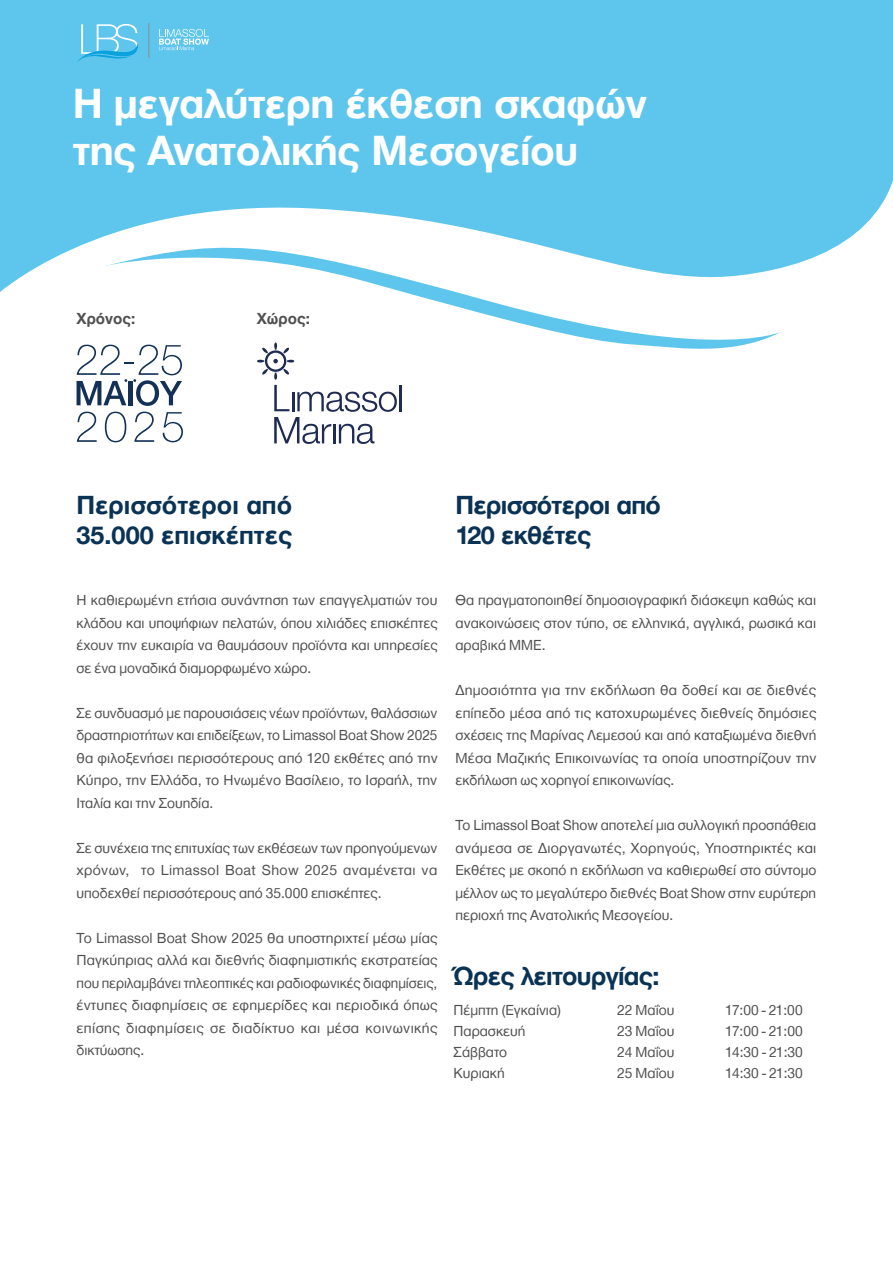
<style>
.page{position:relative;width:893px;height:1263px;background:#fff}
.page>*{position:absolute;margin:0;border:0;box-sizing:border-box;transform-origin:0 0}
.t1{font:700 43.5px/46.5px "CF Helvetica";letter-spacing:-.01em;color:#fff}
.t2{font:700 27px/30px "CF Helvetica";letter-spacing:-.025em;color:#0a3254}
.t3{font:700 27px/30px "CF Helvetica";color:#0a3254}
.t4{font:700 16.5px "CF Helvetica";color:#505050}
.t5{font:15px/22.5px "CF Helvetica";color:#505050;text-align:justify}
</style>
<div class="page">
<div style="left:0;top:0;width:893px;height:351px;background:#5ec6ed"></div>
<svg style="left:100px;top:181px;width:793px;height:57px"></svg>
<svg style="left:0;top:238px;width:893px;height:156px;fill:#fff"></svg>
<svg style="left:77px;top:24px;width:61px;height:38px"></svg>
<hr style="left:149px;top:23px;width:1px;height:35px;background:#898c8f">
<svg style="left:159px;top:29px;width:50px;height:21px"></svg>
<svg style="left:77px;top:412px;width:20px;height:30px"></svg>
<svg style="left:105px;top:412px;width:21px;height:30px"></svg>
<svg style="left:134px;top:412px;width:20px;height:30px"></svg>
<svg style="left:162px;top:412px;width:21px;height:30px"></svg>
<svg style="left:77px;top:345px;width:105px;height:61px"></svg>
<hr style="left:400px;top:385px;width:2px;height:26px;background:#1f2b52">
<svg style="left:257px;top:342px;width:140px;height:102px"></svg>
<h1 class="t1" style="left:73px;top:81px;width:575px">Η μεγαλύτερη έκθεση σκαφών της Ανατολικής Μεσογείου</h1>
<p class="t4" style="left:77px;top:310px;width:60px">Xρόνος:</p>
<p class="t4" style="left:257px;top:309px;width:55px">Χώρος:</p>
<h2 class="t3" style="left:77px;top:491px;width:217px">Περισσότεροι από<br>35.000 επισκέπτες</h2>
<h2 class="t2" style="left:455px;top:491px;width:207px">Περισσότεροι από<br>120 εκθέτες</h2>
<p class="t5" style="left:77px;top:589px;width:363px">Η καθιερωμένη ετήσια συνάντηση των επαγγελματιών του κλάδου και υποψήφιων πελατών, όπου χιλιάδες επισκέπτες έχουν την ευκαιρία να θαυμάσουν προϊόντα και υπηρεσίες σε ένα μοναδικά διαμορφωμένο χώρο.</p>
<p class="t5" style="left:77px;top:702px;width:363px">Σε συνδυασμό με παρουσιάσεις νέων προϊόντων, θαλάσσιων δραστηριοτήτων και επιδείξεων, το Limassol Boat Show 2025 θα φιλοξενήσει περισσότερους από 120 εκθέτες από την Κύπρο, την Ελλάδα, το Ηνωμένο Βασίλειο, το Ισραήλ, την Ιταλία και την Σουηδία.</p>
<p class="t5" style="left:77px;top:837px;width:362px">Σε συνέχεια της επιτυχίας των εκθέσεων των προηγούμενων χρόνων, το Limassol Boat Show 2025 αναμένεται να υποδεχθεί περισσότερους από 35.000 επισκέπτες.</p>
<p class="t5" style="left:77px;top:927px;width:363px">Το Limassol Boat Show 2025 θα υποστηριχτεί μέσω μίας Παγκύπριας αλλά και διεθνής διαφημιστικής εκστρατείας που περιλαμβάνει τηλεοπτικές και ραδιοφωνικές διαφημίσεις, έντυπες διαφημίσεις σε εφημερίδες και περιοδικά όπως επίσης διαφημίσεις σε διαδίκτυο και μέσα κοινωνικής δικτύωσης.</p>
<p class="t5" style="left:455px;top:589px;width:362px">Θα πραγματοποιηθεί δημοσιογραφική διάσκεψη καθώς και ανακοινώσεις στον τύπο, σε ελληνικά, αγγλικά, ρωσικά και αραβικά ΜΜΕ.</p>
<p class="t5" style="left:455px;top:679px;width:363px">Δημοσιότητα για την εκδήλωση θα δοθεί και σε διεθνές επίπεδο μέσα από τις κατοχυρωμένες διεθνείς δημόσιες σχέσεις της Μαρίνας Λεμεσού και από καταξιωμένα διεθνή Μέσα Μαζικής Επικοινωνίας τα οποία υποστηρίζουν την εκδήλωση ως χορηγοί επικοινωνίας.</p>
<p class="t5" style="left:455px;top:814px;width:362px">Το Limassol Boat Show αποτελεί μια συλλογική προσπάθεια ανάμεσα σε Διοργανωτές, Χορηγούς, Υποστηρικτές και Εκθέτες με σκοπό η εκδήλωση να καθιερωθεί στο σύντομο μέλλον ως το μεγαλύτερο διεθνές Boat Show στην ευρύτερη περιοχή της Ανατολικής Μεσογείου.</p>
<h2 class="t2" style="left:454px;top:961px;width:208px">Ώρες λειτουργίας:</h2>
<p class="t5" style="left:454px;top:998px;width:109px">Πέμπτη (Εγκαίνια)</p>
<p class="t5" style="left:617px;top:998px;width:59px">22 Μαΐου</p>
<p class="t5" style="left:725px;top:998px;width:79px">17:00 - 21:00</p>
<p class="t5" style="left:454px;top:1020px;width:73px">Παρασκευή</p>
<p class="t5" style="left:617px;top:1020px;width:59px">23 Μαΐου</p>
<p class="t5" style="left:725px;top:1020px;width:79px">17:00 - 21:00</p>
<p class="t5" style="left:454px;top:1041px;width:55px">Σάββατο</p>
<p class="t5" style="left:617px;top:1041px;width:59px">24 Μαΐου</p>
<p class="t5" style="left:725px;top:1041px;width:79px">14:30 - 21:30</p>
<p class="t5" style="left:454px;top:1062px;width:53px">Κυριακή</p>
<p class="t5" style="left:617px;top:1062px;width:59px">25 Μαΐου</p>
<p class="t5" style="left:725px;top:1062px;width:79px">14:30 - 21:30</p>
</div>
